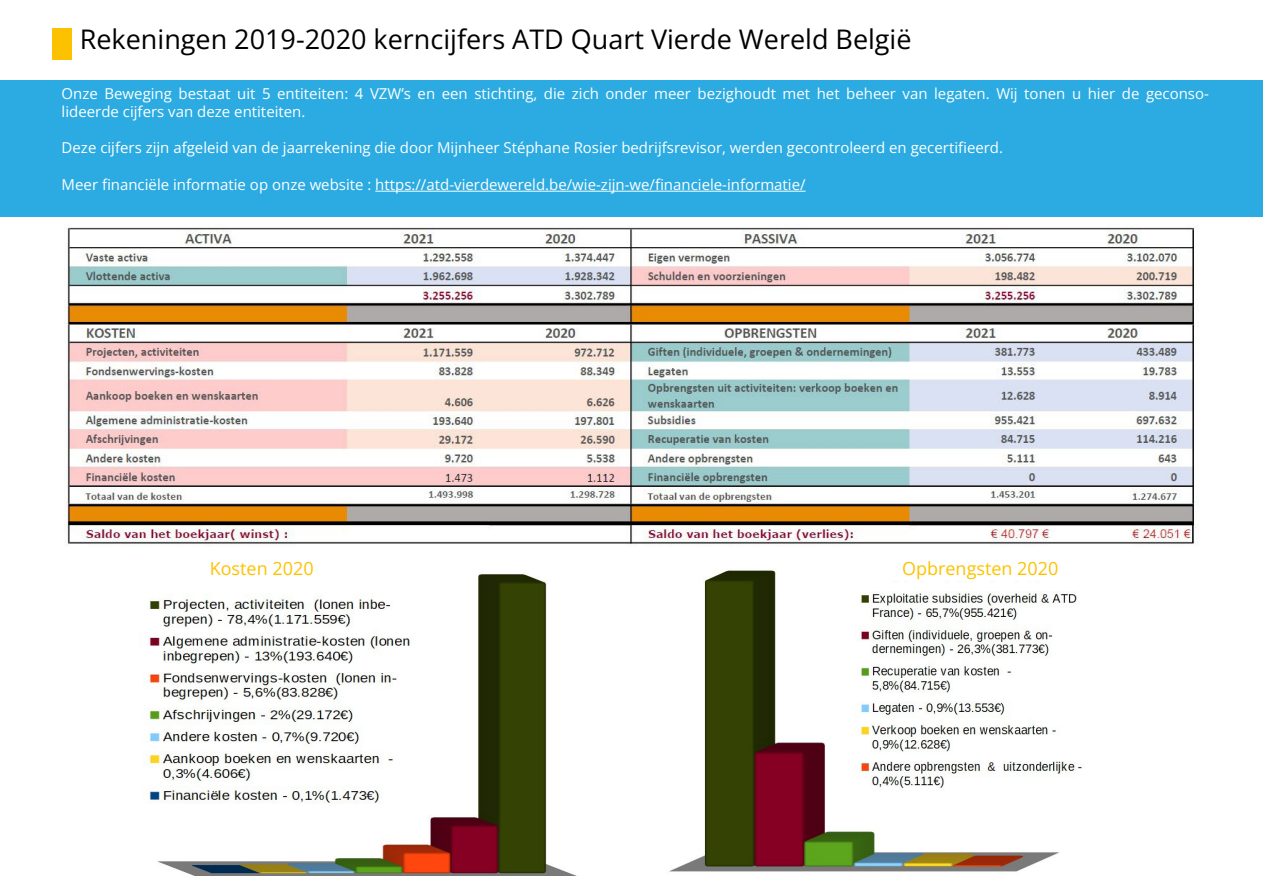
<style>
.page{position:relative;width:1263px;height:893px;background:#fff}
.page>*{position:absolute;margin:0;border:0;box-sizing:border-box;transform-origin:0 0}
.t1{font:27px "Open Sans";color:#000}
.t2{font:700 18px "Open Sans";color:#fcc200}
.t3{font:700 15px/18px "Open Sans";color:#fff}
.t4{font:15px "Open Sans";color:#fff}
.s1{font-weight:400}
</style>
<div class="page">
<div style="left:0;top:81px;width:1263px;height:136px;background:#2babe2"></div>
<img style="left:143px;top:574px;width:431px;height:301px">
<img style="left:669px;top:570px;width:390px;height:302px">
<hr style="left:375px;top:191px;width:430px;height:1px;background:#fff">
<img style="left:64px;top:227px;width:1132px;height:320px">
<div style="left:151px;top:581px;width:268px;height:236px;background:#fff"></div>
<img style="left:144px;top:593px;width:268px;height:213px">
<div style="left:848px;top:583px;width:272px;height:209px;background:#fff"></div>
<img style="left:860px;top:591px;width:223px;height:198px">
<div style="left:52px;top:28px;width:19px;height:32px;background:#fcc200"></div>
<svg style="left:1192px;top:525px;width:1px;height:18px"></svg>
<svg style="left:68px;top:521px;width:1125px;height:4px;background:#130e08"></svg>
<h1 class="t1" style="left:80px;top:21px;width:833px">Rekeningen 2019-2020 kerncijfers ATD Quart Vierde Wereld België</h1>
<p class="t3" style="left:62px;top:84px;width:1149px">Onze Beweging bestaat uit 5 entiteiten: <span class="s1">4 VZW’s en een stichting, die zich onder meer bezighoudt met het beheer van legaten.</span> Wij tonen u hier de geconso&shy;lideerde cijfers van deze entiteiten.</p>
<p class="t4" style="left:62px;top:137px;width:943px">Deze cijfers zijn afgeleid van de jaarrekening die door Mijnheer Stéphane Rosier bedrijfsrevisor, werden gecontroleerd en gecertifieerd.</p>
<p class="t3" style="left:62px;top:176px;width:745px">Meer financiële informatie op onze website : https://atd-vierdewereld.be/wie-zijn-we/financiele-informatie/</p>
<p class="t2" style="left:210px;top:556px;width:105px">Kosten 2020</p>
<p class="t2" style="left:902px;top:556px;width:158px">Opbrengsten 2020</p>
</div>
